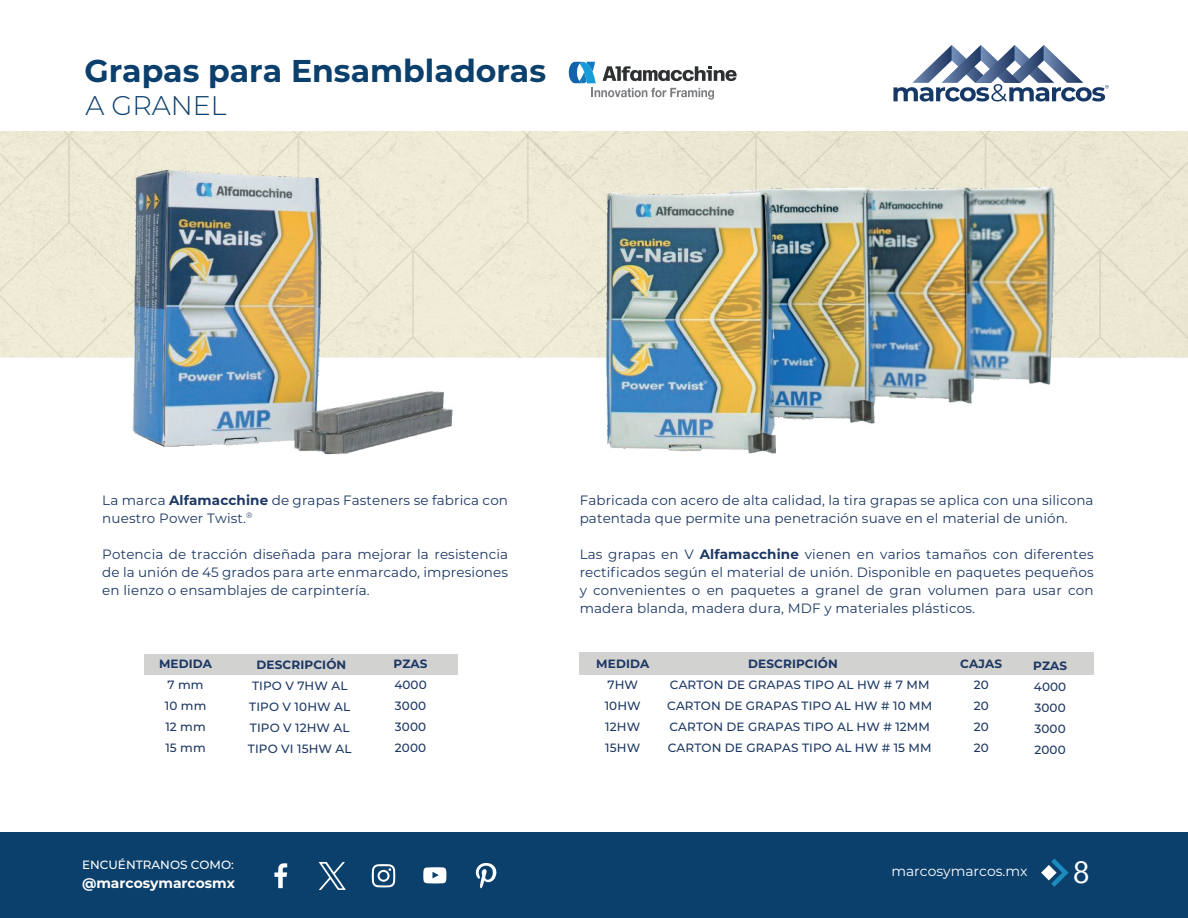
<style>
.page{position:relative;width:1188px;height:918px;background:#fff}
.page>*{position:absolute;margin:0;border:0;box-sizing:border-box;transform-origin:0 0}
.t1{font:700 31.5px "Montserrat";color:#0b3f6c}
.t2{font:30.6px "Avenir";color:#fff}
.t3{font:300 27px "Montserrat";color:#0b3f6c}
.t4{font:700 13.95px "Montserrat";color:#fff}
.t5{font:13.95px "Montserrat";color:#fff}
.t6{font:13.5px/18px "Montserrat";letter-spacing:.01em;color:#1c3763}
.t7{font:500 12px/21px "Montserrat";letter-spacing:.01em;color:#1c3763;text-align:justify}
.t8{font:700 12px "Montserrat";letter-spacing:.01em;color:#1c3763}
.t9{font:500 12px "Montserrat";color:#fff}
.s1{font-weight:700}
</style>
<div class="page">
<div style="left:0;top:833px;width:1188px;height:85px;background:#0b3f6c"></div>
<svg style="left:476px;top:863px;width:21px;height:25px"></svg>
<svg style="left:423px;top:867px;width:23px;height:17px"></svg>
<svg style="left:319px;top:862px;width:27px;height:28px"></svg>
<svg style="left:274px;top:863px;width:13px;height:25px"></svg>
<svg style="left:372px;top:864px;width:23px;height:23px"></svg>
<svg style="left:1041px;top:859px;width:28px;height:28px"></svg>
<div style="left:1123px;top:131px;width:65px;height:226px;background:#ebe7d3"></div>
<svg style="left:893px;top:45px;width:216px;height:56px"></svg>
<div style="left:145px;top:654px;width:313px;height:20px;background:#d2d2d1"></div>
<div style="left:580px;top:652px;width:514px;height:23px;background:#d2d2d1"></div>
<svg style="left:568px;top:62px;width:169px;height:38px"></svg>
<img style="left:0;top:77px;width:590px;height:378px">
<img style="left:508px;top:101px;width:615px;height:354px">
<h1 class="t1" style="left:85px;top:49px;width:463px">Grapas para Ensambladoras</h1>
<h3 class="t3" style="left:85px;top:87px;width:143px">A GRANEL</h3>
<p class="t6" style="left:102px;top:491px;width:407px">La marca <span class="s1">Alfamacchine</span> de grapas Fasteners se fabrica con nuestro Power Twist.<sup>®</sup></p>
<p class="t6" style="left:102px;top:545px;width:407px;text-align:justify">Potencia de tracción diseñada para mejorar la resistencia de la unión de 45 grados para arte enmarcado, impresiones en lienzo o ensamblajes de carpintería.</p>
<p class="t8" style="left:159px;top:655px;width:55px">MEDIDA</p>
<p class="t7" style="left:165px;top:674px;width:43px;text-align:left">7 mm<br>10 mm<br>12 mm<br>15 mm</p>
<p class="t8" style="left:257px;top:656px;width:91px">DESCRIPCIÓN</p>
<p class="t7" style="left:248px;top:675px;width:105px;text-align:center">TIPO V 7HW AL<br>TIPO V 10HW AL<br>TIPO V 12HW AL<br>TIPO VI 15HW AL</p>
<p class="t9" style="left:82px;top:856px;width:153px">ENCUÉNTRANOS COMO:</p>
<p class="t4" style="left:82px;top:873px;width:155px">@marcosymarcosmx</p>
<p class="t8" style="left:394px;top:655px;width:36px">PZAS</p>
<p class="t7" style="left:394px;top:674px;width:34px">4000<br>3000<br>3000<br>2000</p>
<p class="t6" style="left:580px;top:491px;width:515px">Fabricada con acero de alta calidad, la tira grapas se aplica con una silicona patentada que permite una penetración suave en el material de unión.</p>
<p class="t6" style="left:580px;top:545px;width:516px;text-align:justify">Las grapas en V <span class="s1">Alfamacchine</span> vienen en varios tamaños con diferentes rectificados según el material de unión. Disponible en paquetes pequeños y convenientes o en paquetes a granel de gran volumen para usar con madera blanda, madera dura, MDF y materiales plásticos.</p>
<p class="t8" style="left:596px;top:655px;width:55px">MEDIDA</p>
<p class="t7" style="left:605px;top:674px;width:38px;text-align:left">7HW<br>10HW<br>12HW<br>15HW</p>
<p class="t8" style="left:748px;top:655px;width:91px">DESCRIPCIÓN</p>
<p class="t7" style="left:667px;top:674px;width:267px;text-align:left">CARTON DE GRAPAS TIPO AL HW # 7 MM<br>CARTON DE GRAPAS TIPO AL HW # 10 MM<br>CARTON DE GRAPAS TIPO AL HW # 12MM<br>CARTON DE GRAPAS TIPO AL HW # 15 MM</p>
<p class="t8" style="left:960px;top:655px;width:43px">CAJAS</p>
<p class="t7" style="left:974px;top:674px;width:17px">20<br>20<br>20<br>20</p>
<p class="t8" style="left:1033px;top:657px;width:36px">PZAS</p>
<p class="t7" style="left:1034px;top:676px;width:34px">4000<br>3000<br>3000<br>2000</p>
<p class="t5" style="left:891px;top:862px;width:138px">marcosymarcos.mx</p>
<h2 class="t2" style="left:1073px;top:847px;width:18px">8</h2>
</div>
